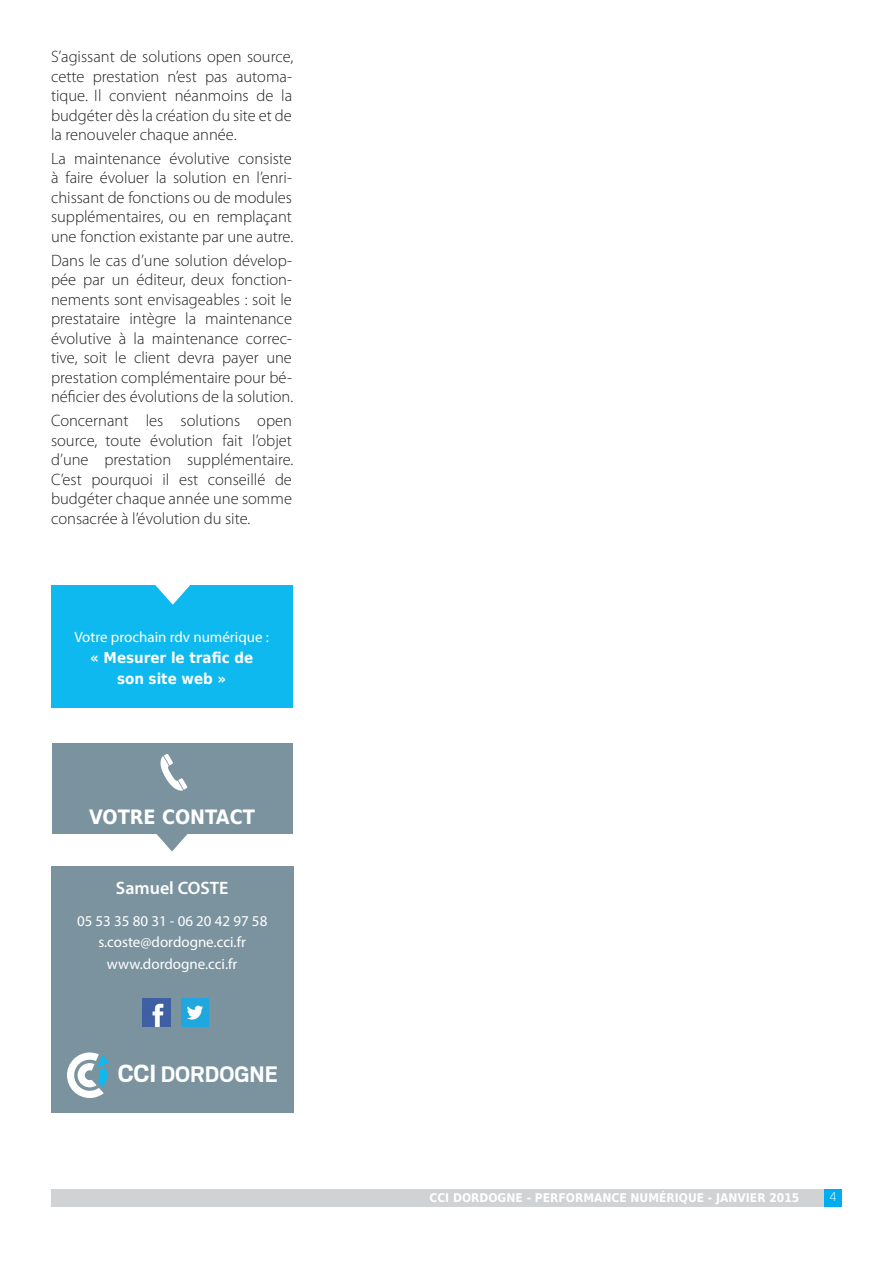
<style>
.page{position:relative;width:893px;height:1263px;background:#fff}
.page>*{position:absolute;margin:0;border:0;box-sizing:border-box;transform-origin:0 0}
.t1{font:700 24.9px "Scout";color:#fff}
.t2{font:700 19.8px "DejaVu Sans Condensed";color:#fff}
.t3{font:600 18px "Myriad Pro";color:#fff}
.t4{font:300 16.5px/19.5px "Myriad Pro";color:#231f20;text-align:justify}
.t5{font:15px/21.3px "Myriad Pro";color:#fff;text-align:center}
.t6{font:700 15px/21px "DejaVu Sans Condensed";color:#fff;text-align:center}
.t7{font:700 12px "DejaVu Sans Condensed";color:#fff}
.t8{font:200 12px "DejaVu Sans";color:#fff}
.s1{font-size:27.6px}
</style>
<div class="page">
<div style="left:51px;top:1189px;width:791px;height:17px;background:#d1d2d4"></div>
<div style="left:825px;top:1189px;width:17px;height:17px;background:#00aeef"></div>
<div style="left:52px;top:743px;width:240px;height:91px;background:#7b939f"></div>
<svg style="left:160px;top:754px;width:27px;height:37px"></svg>
<svg style="left:156px;top:834px;width:32px;height:17px"></svg>
<div style="left:51px;top:866px;width:242px;height:247px;background:#7b939f"></div>
<svg style="left:67px;top:1052px;width:42px;height:46px"></svg>
<div style="left:51px;top:585px;width:241px;height:123px;background:#0db9ee"></div>
<svg style="left:155px;top:585px;width:35px;height:20px"></svg>
<img style="left:142px;top:999px;width:29px;height:28px">
<img style="left:181px;top:999px;width:28px;height:27px">
<p class="t4" style="left:51px;top:47px;width:244px">S’agissant de solutions open source, cette prestation n’est pas automa&shy;tique. Il convient néanmoins de la budgéter dès la création du site et de la renouveler chaque année.</p>
<p class="t4" style="left:51px;top:149px;width:244px">La maintenance évolutive consiste à faire évoluer la solution en l’enri&shy;chissant de fonctions ou de modules supplémentaires, ou en remplaçant une fonction existante par une autre.</p>
<p class="t4" style="left:51px;top:250px;width:244px">Dans le cas d’une solution dévelop&shy;pée par un éditeur, deux fonction&shy;nements sont envisageables : soit le prestataire intègre la maintenance évolutive à la maintenance correc&shy;tive, soit le client devra payer une prestation complémentaire pour bé&shy;néficier des évolutions de la solution.</p>
<p class="t4" style="left:51px;top:411px;width:244px">Concernant les solutions open source, toute évolution fait l’objet d’une prestation supplémentaire.<br>C’est pourquoi il est conseillé de budgéter chaque année une somme consacrée à l’évolution du site.</p>
<p class="t5" style="left:74px;top:626px;width:196px">Votre prochain rdv numérique :</p>
<p class="t6" style="left:90px;top:646px;width:165px">« MESURER LE TRAFIC DE<br>SON SITE WEB »</p>
<p class="t2" style="left:89px;top:800px;width:154px">VOTRE CONTACT</p>
<p class="t3" style="left:116px;top:876px;width:114px">Samuel COSTE</p>
<p class="t5" style="left:77px;top:910px;width:192px">05 53 35 80 31 - 06 20 42 97 58 s.coste@dordogne.cci.fr www.dordogne.cci.fr</p>
<h1 class="t1" style="left:118px;top:1060px;width:162px"><span class="s1">CCI</span> DORDOGNE</h1>
<p class="t7" style="left:429px;top:1188px;width:324px">CCI DORDOGNE - PERFORMANCE NUMÉRIQUE - JANVIER</p>
<p class="t7" style="left:769px;top:1188px;width:32px">2015</p>
<p class="t8" style="left:830px;top:1188px;width:9px">4</p>
</div>
